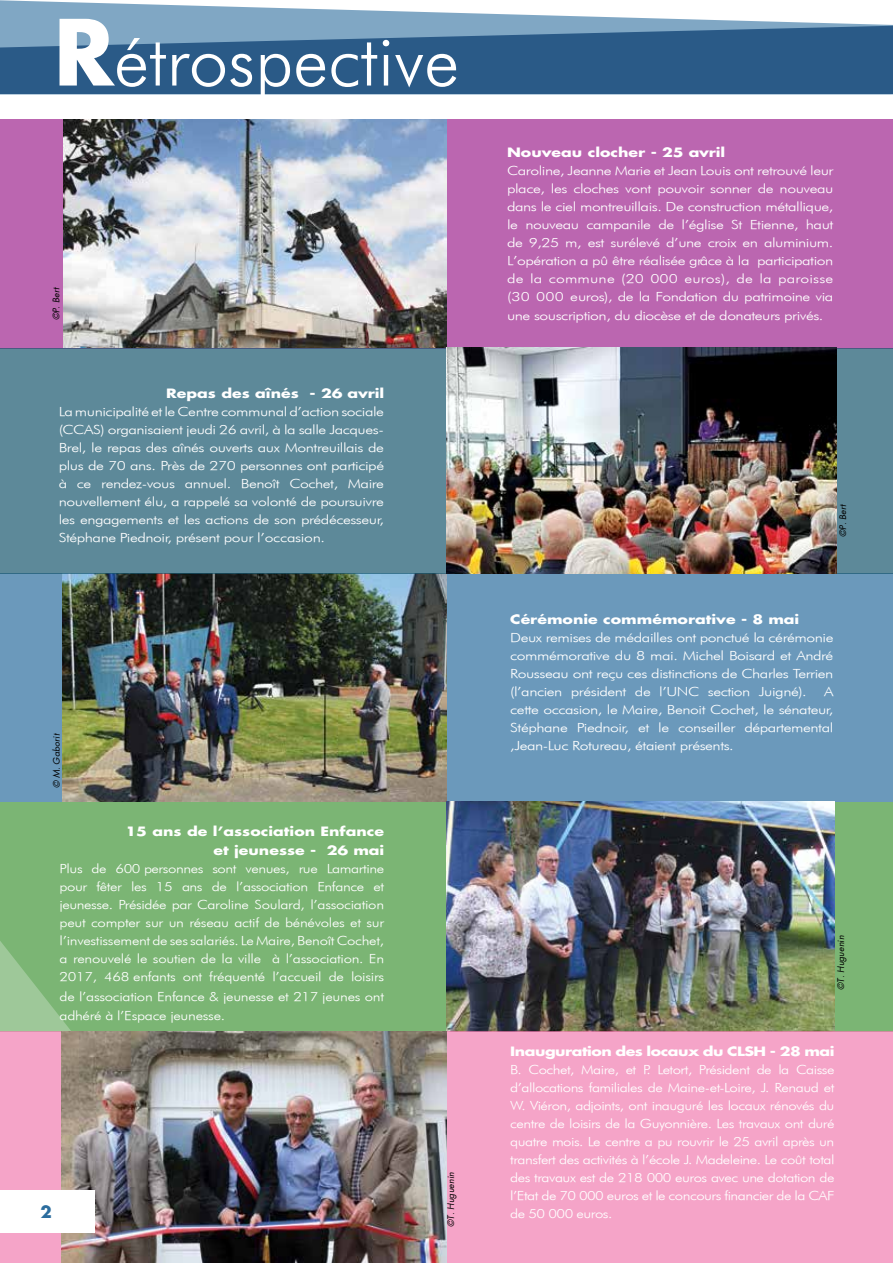
<style>
.page{position:relative;width:893px;height:1263px;background:#fff}
.page>*{position:absolute;margin:0;border:0;box-sizing:border-box;transform-origin:0 0}
.t1{font:italic 70.5px "Futura";color:#fff}
.t2{font:16.5px "Futura Koyu";color:#2c6d9e}
.t3{font:italic 12.6px/18px "Futura";letter-spacing:-.03em;color:#fff;text-align:justify;scale:1.25 1}
.t4{font:italic 12.6px/18px "Futura";letter-spacing:-.03em;color:#fff;text-align:justify;scale:1.19 1}
.t5{font:12.6px/19.5px "Futura Koyu";color:#fff;text-align:right;scale:1.25 1}
.t6{font:12.6px "Futura Koyu";letter-spacing:-.03em;color:#fff;scale:1.25 1}
.t7{font:italic 9px "Futura Beyaz";letter-spacing:-.005em;color:#000}
.s1{font-family:"Futura Koyu";font-style:normal;font-size:88.5px}
</style>
<div class="page">
<div style="left:0;top:119px;width:893px;height:230px;background:#bb66b0"></div>
<img style="left:64px;top:119px;width:382px;height:229px">
<div style="left:0;top:573px;width:893px;height:229px;background:#6b99bb"></div>
<img style="left:432px;top:573px;width:14px;height:229px">
<div style="left:0;top:802px;width:893px;height:229px;background:#7bb574"></div>
<img style="left:446px;top:802px;width:388px;height:229px">
<div style="left:0;top:348px;width:893px;height:225px;background:#5d8999"></div>
<img style="left:446px;top:348px;width:391px;height:225px">
<img style="left:0;top:573px;width:432px;height:458px">
<div style="left:0;top:1031px;width:893px;height:232px;background:#f5a4c8"></div>
<img style="left:62px;top:1031px;width:384px;height:232px">
<div style="left:0;top:1191px;width:95px;height:42px;background:#fff"></div>
<svg style="left:0;top:0;width:893px;height:26px"></svg>
<svg style="left:0;top:26px;width:893px;height:68px;background:#376690"></svg>
<h1 class="t1" style="left:54px;top:18px;width:407px"><span class="s1">R</span>étrospective</h1>
<p class="t7" style="left:50px;top:320px;width:34px;rotate:-90deg">©P. Bert</p>
<p class="t5" style="left:166px;top:383px;width:176px">Repas des aînés - 26 avril</p>
<p class="t3" style="left:59px;top:403px;width:262px">La municipalité et le Centre communal d’action sociale (CCAS) organisaient jeudi 26 avril, à la salle Jacques-Brel, le repas des aînés ouverts aux Montreuillais de plus de 70 ans. Près de 270 personnes ont participé à ce rendez-vous annuel. Benoît Cochet, Maire nouvellement élu, a rappelé sa volonté de poursuivre les engagements et les actions de son prédécesseur, Stéphane Piednoir, présent pour l’occasion.</p>
<p class="t7" style="left:50px;top:788px;width:56px;rotate:-90deg">© M. Gaborit</p>
<p class="t5" style="left:125px;top:821px;width:208px">15 ans de l’association Enfance et jeunesse - 26 mai</p>
<p class="t4" style="left:60px;top:859px;width:274px">Plus de 600 personnes sont venues, rue Lamartine pour fêter les 15 ans de l’association Enfance et jeunesse. Présidée par Caroline Soulard, l’association peut compter sur un réseau actif de bénévoles et sur l’investissement de ses salariés. Le Maire, Benoît Cochet, a renouvelé le soutien de la ville à l’association. En 2017, 468 enfants ont fréquenté l’accueil de loisirs</p>
<p class="t4" style="left:60px;top:986px;width:274px;line-height:19.5px">de l’association Enfance &amp; jeunesse et 217 jeunes ont adhéré à l’Espace jeunesse.</p>
<h2 class="t2" style="left:40px;top:1200px;width:13px">2</h2>
<p class="t7" style="left:444px;top:1227px;width:56px;rotate:-90deg">©T. Huguenin</p>
<p class="t5" style="left:507px;top:142px;width:176px">Nouveau clocher - 25 avril</p>
<p class="t3" style="left:507px;top:161px;width:263px">Caroline, Jeanne Marie et Jean Louis ont retrouvé leur place, les cloches vont pouvoir sonner de nouveau dans le ciel montreuillais. De construction métallique, le nouveau campanile de l’église St Etienne, haut de 9,25 m, est surélevé d’une croix en aluminium.<br>L’opération a pû être réalisée grâce à la participation de la commune (20 000 euros), de la paroisse (30 000 euros), de la Fondation du patrimoine via</p>
<p class="t3" style="left:507px;top:306px;width:255px">une souscription, du diocèse et de donateurs privés.</p>
<p class="t7" style="left:836px;top:537px;width:34px;rotate:-90deg">©P. Bert</p>
<p class="t5" style="left:510px;top:609px;width:233px">Cérémonie commémorative - 8 mai</p>
<p class="t3" style="left:510px;top:628px;width:260px">Deux remises de médailles ont ponctué la cérémonie commémorative du 8 mai. Michel Boisard et André Rousseau ont reçu ces distinctions de Charles Terrien (l’ancien président de l’UNC section Juigné).</p>
<p class="t3" style="left:510px;top:682px;width:260px;text-indent:314px">A cette occasion, le Maire, Benoit Cochet, le sénateur, Stéphane Piednoir, et le conseiller départemental ,Jean-Luc Rotureau, étaient présents.</p>
<p class="t7" style="left:835px;top:990px;width:56px;rotate:-90deg">©T. Huguenin</p>
<p class="t6" style="left:510px;top:1042px;width:261px">Inauguration des locaux du CLSH - 28 mai</p>
<p class="t4" style="left:510px;top:1060px;width:274px">B. Cochet, Maire, et P. Letort, Président de la Caisse d’allocations familiales de Maine-et-Loire, J. Renaud et W. Viéron, adjoints, ont inauguré les locaux rénovés du centre de loisirs de la Guyonnière. Les travaux ont duré quatre mois. Le centre a pu rouvrir le 25 avril après un transfert des activités à l’école J. Madeleine. Le coût total des travaux est de 218 000 euros avec une dotation de l’Etat de 70 000 euros et le concours financier de la CAF de 50 000 euros.</p>
</div>
